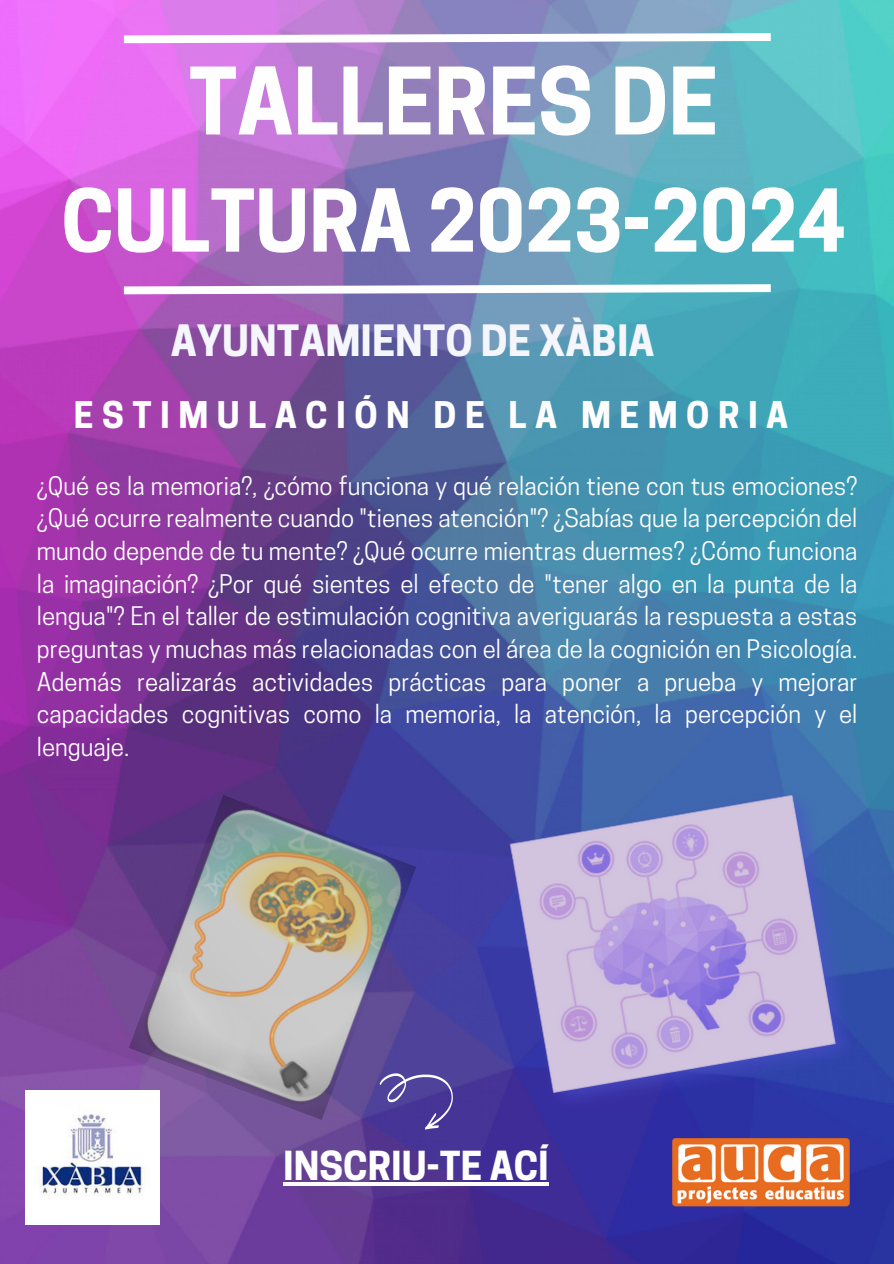
<style>
.page{position:relative;width:894px;height:1264px;background:#fff}
.page>*{position:absolute;margin:0;border:0;box-sizing:border-box;transform-origin:0 0}
.t1{font:700 87px "Cooper Hewitt";color:#fefefe}
.t2{font:700 81px "Cooper Hewitt";color:#fefefe}
.t3{font:700 40.5px "Cooper Hewitt";color:#f4f6fc}
.t4{font:700 37.5px "Cooper Hewitt";color:#fefefe}
.t5{font:700 34.5px "Cooper Hewitt";letter-spacing:.245em;color:#fefefe}
.t6{font:24px/32.7px "Cooper Hewitt";color:#fff;text-align:justify}
</style>
<div class="page">
<img style="left:0;top:0;width:893px;height:1263px">
<svg style="left:116px;top:280px;width:662px;height:18px"></svg>
<svg style="left:116px;top:29px;width:662px;height:18px"></svg>
<img style="left:25px;top:1090px;width:134px;height:134px">
<img style="left:672px;top:1138px;width:177px;height:68px">
<svg style="left:379px;top:1073px;width:73px;height:56px;background:#5a4ba1"></svg>
<img style="left:492px;top:775px;width:380px;height:352px">
<svg style="left:129px;top:794px;width:287px;height:326px;background:#8d809d"></svg>
<hr style="left:283px;top:1182px;width:265px;height:3px;background:#fefefe">
<p class="t1" style="left:189px;top:69px;width:531px">TALLERES DE</p>
<p class="t2" style="left:61px;top:191px;width:786px">CULTURA 2023-2024</p>
<p class="t3" style="left:171px;top:326px;width:485px">AYUNTAMIENTO DE XÀBIA</p>
<p class="t5" style="left:74px;top:402px;width:715px">ESTIMULACIÓN DE LA MEMORIA</p>
<p class="t6" style="left:37px;top:472px;width:821px">¿Qué es la memoria?, ¿cómo funciona y qué relación tiene con tus emociones? ¿Qué ocurre realmente cuando "tienes atención"? ¿Sabías que la percepción del mundo depende de tu mente? ¿Qué ocurre mientras duermes? ¿Cómo funciona la imaginación? ¿Por qué sientes el efecto de "tener algo en la punta de la lengua"? En el taller de estimulación cognitiva averiguarás la respuesta a estas preguntas y muchas más relacionadas con el área de la cognición en Psicología.<br>Además realizarás actividades prácticas para poner a prueba y mejorar capacidades cognitivas como la memoria, la atención, la percepción y el lenguaje.</p>
<p class="t4" style="left:283px;top:1152px;width:267px">INSCRIU-TE ACÍ</p>
</div>
